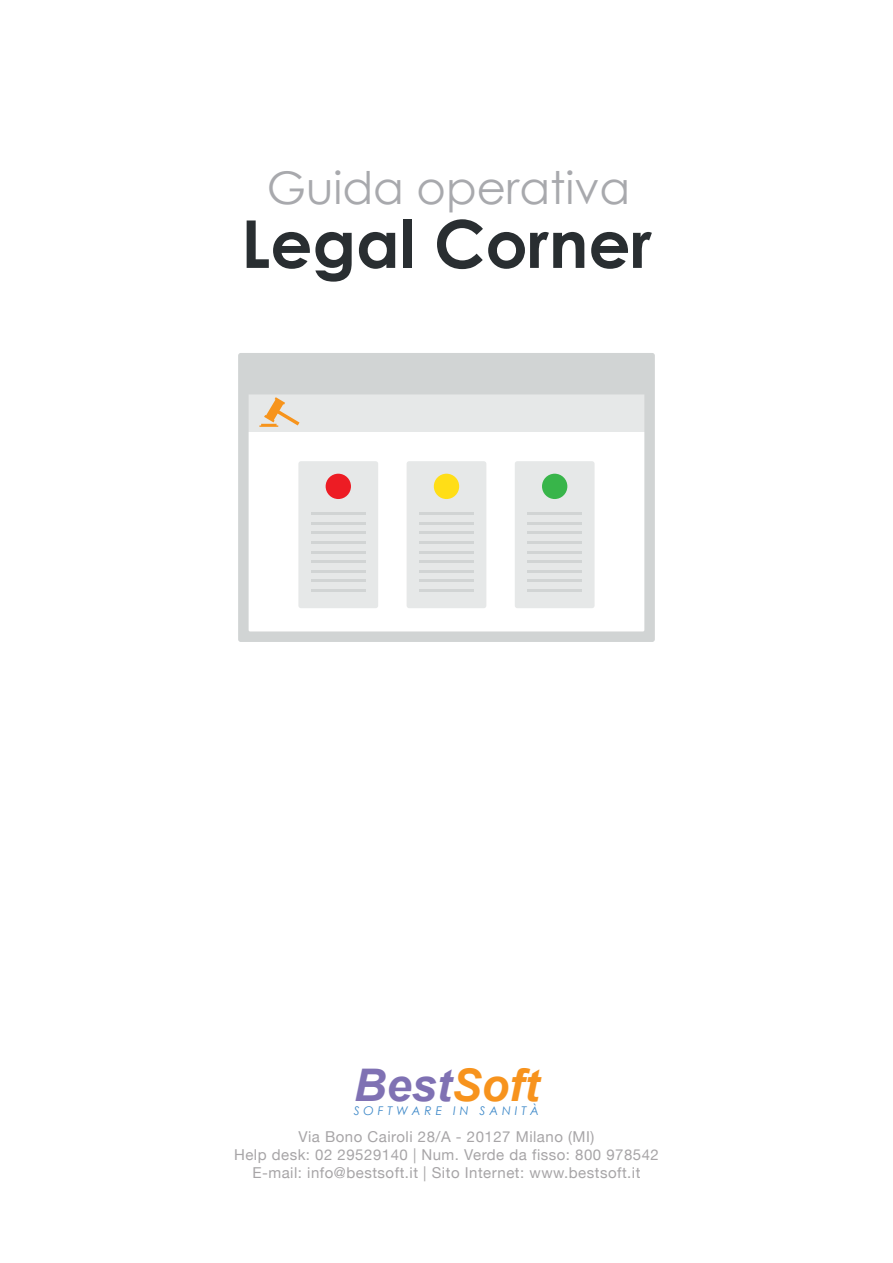
<style>
.page{position:relative;width:893px;height:1263px;background:#fff}
.page>*{position:absolute;margin:0;border:0;box-sizing:border-box;transform-origin:0 0}
.t1{font:700 66px "Century Gothic";color:#292e31}
.t2{font:45px "Century Gothic";color:#a8a9ad}
.Paragrafo{font:italic 700 45px "Arial";color:#7f71b3}
.t3{font:15px "Helvetica Neue";letter-spacing:.035em;color:#a7a5a7}
.Paragrafo-2{font:italic 12px "Century Gothic";letter-spacing:.32em;color:#408ac9}
.s1{color:#f7931d}
</style>
<div class="page">
<svg style="left:238px;top:353px;width:417px;height:289px"></svg>
<svg style="left:259px;top:397px;width:40px;height:30px"></svg>
<div style="left:298px;top:461px;width:80px;height:147px;background:#e6e8e8;border-radius:3px"></div>
<div style="left:407px;top:461px;width:79px;height:147px;background:#e6e8e8;border-radius:3px"></div>
<div style="left:515px;top:461px;width:80px;height:147px;background:#e6e8e8;border-radius:3px"></div>
<div style="left:326px;top:474px;width:25px;height:25px;background:#ed1c24;border-radius:50%"></div>
<div style="left:434px;top:474px;width:25px;height:25px;background:#ffde17;border-radius:50%"></div>
<div style="left:542px;top:474px;width:25px;height:25px;background:#38b54a;border-radius:50%"></div>
<hr style="left:311px;top:513px;width:55px;height:2px;background:#d1d4d4">
<hr style="left:311px;top:522px;width:55px;height:2px;background:#d1d4d4">
<hr style="left:311px;top:532px;width:55px;height:2px;background:#d1d4d4">
<hr style="left:311px;top:541px;width:55px;height:2px;background:#d1d4d4">
<hr style="left:311px;top:551px;width:55px;height:2px;background:#d1d4d4">
<hr style="left:311px;top:560px;width:55px;height:2px;background:#d1d4d4">
<hr style="left:311px;top:570px;width:55px;height:2px;background:#d1d4d4">
<hr style="left:311px;top:579px;width:55px;height:2px;background:#d1d4d4">
<hr style="left:311px;top:589px;width:55px;height:2px;background:#d1d4d4">
<hr style="left:419px;top:513px;width:55px;height:2px;background:#d1d4d4">
<hr style="left:419px;top:522px;width:55px;height:2px;background:#d1d4d4">
<hr style="left:419px;top:532px;width:55px;height:2px;background:#d1d4d4">
<hr style="left:419px;top:541px;width:55px;height:2px;background:#d1d4d4">
<hr style="left:419px;top:551px;width:55px;height:2px;background:#d1d4d4">
<hr style="left:419px;top:560px;width:55px;height:2px;background:#d1d4d4">
<hr style="left:419px;top:570px;width:55px;height:2px;background:#d1d4d4">
<hr style="left:419px;top:579px;width:55px;height:2px;background:#d1d4d4">
<hr style="left:419px;top:589px;width:55px;height:2px;background:#d1d4d4">
<hr style="left:527px;top:513px;width:55px;height:2px;background:#d1d4d4">
<hr style="left:527px;top:522px;width:55px;height:2px;background:#d1d4d4">
<hr style="left:527px;top:532px;width:55px;height:2px;background:#d1d4d4">
<hr style="left:527px;top:541px;width:55px;height:2px;background:#d1d4d4">
<hr style="left:527px;top:551px;width:55px;height:2px;background:#d1d4d4">
<hr style="left:527px;top:560px;width:55px;height:2px;background:#d1d4d4">
<hr style="left:527px;top:570px;width:55px;height:2px;background:#d1d4d4">
<hr style="left:527px;top:579px;width:55px;height:2px;background:#d1d4d4">
<hr style="left:527px;top:589px;width:55px;height:2px;background:#d1d4d4">
<p class="t2" style="left:267px;top:156px;width:365px">Guida operativa</p>
<p class="t1" style="left:241px;top:194px;width:412px">Legal Corner</p>
<p class="Paragrafo" style="left:354px;top:1055px;width:187px">Best<span class="s1">Soft</span></p>
<p class="Paragrafo-2" style="left:354px;top:1102px;width:187px">SOFTWARE IN SANITÀ</p>
<p class="t3" style="left:299px;top:1128px;width:297px">Via Bono Cairoli 28/A - 20127 Milano (MI)</p>
<p class="t3" style="left:234px;top:1146px;width:426px">Help desk: 02 29529140 | Num. Verde da fisso: 800 978542</p>
<p class="t3" style="left:252px;top:1164px;width:390px">E-mail: info@bestsoft.it | Sito Internet: www.bestsoft.it</p>
</div>
